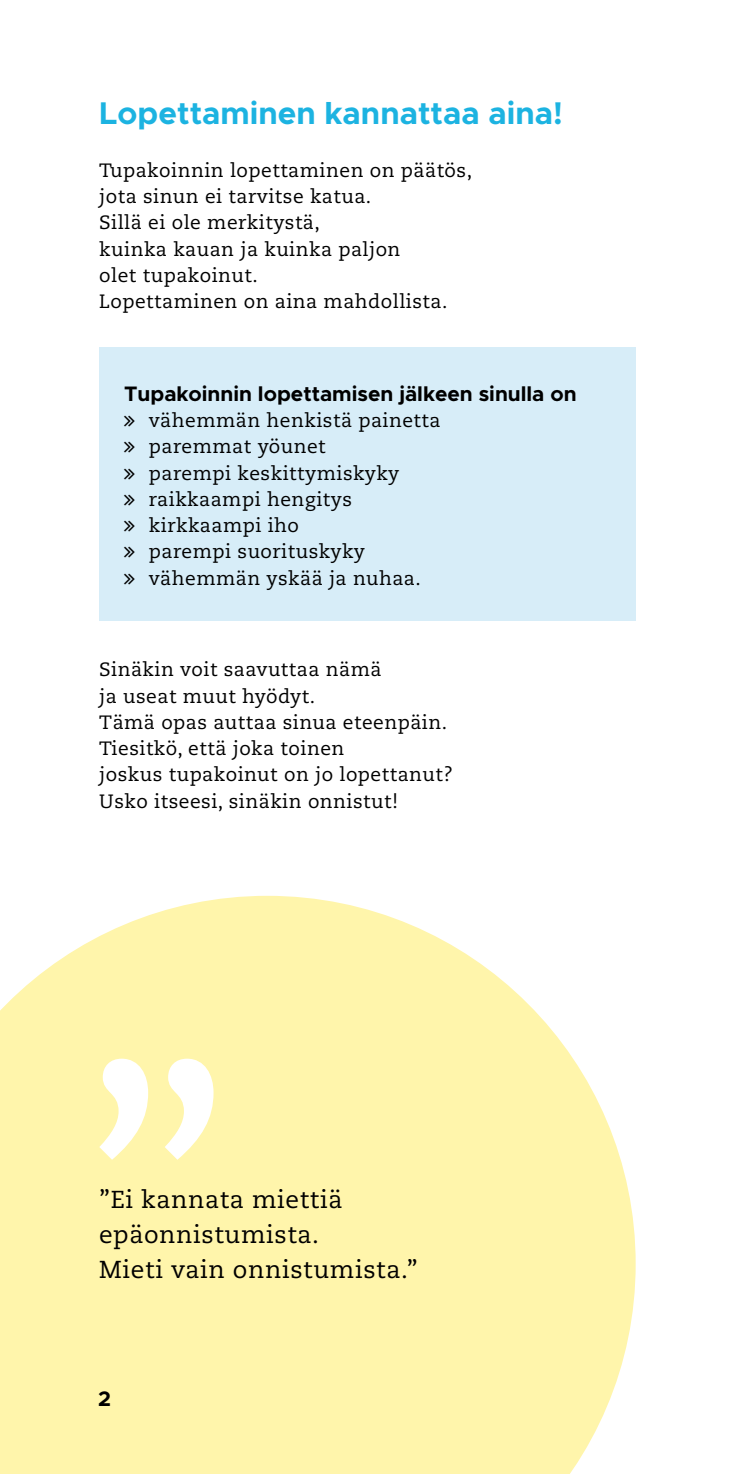
<style>
.page{position:relative;width:735px;height:1474px;background:#fff}
.page>*{position:absolute;margin:0;border:0;box-sizing:border-box;transform-origin:0 0}
.Otsikko1{font:700 31.5px "Metropolis";color:#1cb3e1}
.Sitaatti{font:24.5px "Caecilia LT Std";letter-spacing:.025em;color:#000}
.Ots2{font:700 21px "Metropolis";color:#000}
.Leipis{font:19.25px "Caecilia LT Std";letter-spacing:.025em;color:#000}
</style>
<div class="page">
<svg style="left:0;top:895px;width:635px;height:578px;background:#fff6b5"></svg>
<div style="left:99px;top:347px;width:536px;height:274px;background:#d7edf8"></div>
<svg style="left:99px;top:1058px;width:114px;height:101px"></svg>
<p class="Otsikko1" style="left:99px;top:93px;width:464px">Lopettaminen kannattaa aina!</p>
<p class="Leipis" style="left:99px;top:159px;width:374px">Tupakoinnin lopettaminen on päätös,</p>
<p class="Leipis" style="left:99px;top:185px;width:273px">jota sinun ei tarvitse katua.</p>
<p class="Leipis" style="left:99px;top:211px;width:222px">Sillä ei ole merkitystä,</p>
<p class="Leipis" style="left:99px;top:238px;width:302px">kuinka kauan ja kuinka paljon</p>
<p class="Leipis" style="left:99px;top:264px;width:160px">olet tupakoinut.</p>
<p class="Leipis" style="left:99px;top:290px;width:349px">Lopettaminen on aina mahdollista.</p>
<p class="Ots2" style="left:124px;top:380px;width:453px">Tupakoinnin lopettamisen jälkeen sinulla on</p>
<p class="Leipis" style="left:149px;top:409px;width:293px">vähemmän henkistä painetta</p>
<p class="Leipis" style="left:149px;top:435px;width:178px">paremmat yöunet</p>
<p class="Leipis" style="left:149px;top:462px;width:251px">parempi keskittymiskyky</p>
<p class="Leipis" style="left:149px;top:488px;width:204px">raikkaampi hengitys</p>
<p class="Leipis" style="left:149px;top:514px;width:151px">kirkkaampi iho</p>
<p class="Leipis" style="left:149px;top:540px;width:217px">parempi suorituskyky</p>
<p class="Leipis" style="left:149px;top:567px;width:273px">vähemmän yskää ja nuhaa.</p>
<p class="Leipis" style="left:99px;top:658px;width:283px">Sinäkin voit saavuttaa nämä</p>
<p class="Leipis" style="left:99px;top:684px;width:217px">ja useat muut hyödyt.</p>
<p class="Leipis" style="left:99px;top:711px;width:349px">Tämä opas auttaa sinua eteenpäin.</p>
<p class="Leipis" style="left:99px;top:737px;width:246px">Tiesitkö, että joka toinen</p>
<p class="Leipis" style="left:99px;top:763px;width:355px">joskus tupakoinut on jo lopettanut?</p>
<p class="Leipis" style="left:99px;top:789px;width:300px">Usko itseesi, sinäkin onnistut!</p>
<p class="Sitaatti" style="left:99px;top:1185px;width:244px">”Ei kannata miettiä</p>
<p class="Sitaatti" style="left:99px;top:1220px;width:221px">epäonnistumista.</p>
<p class="Sitaatti" style="left:99px;top:1255px;width:319px">Mieti vain onnistumista.”</p>
<p class="Ots2" style="left:98px;top:1385px;width:14px">2</p>
</div>
